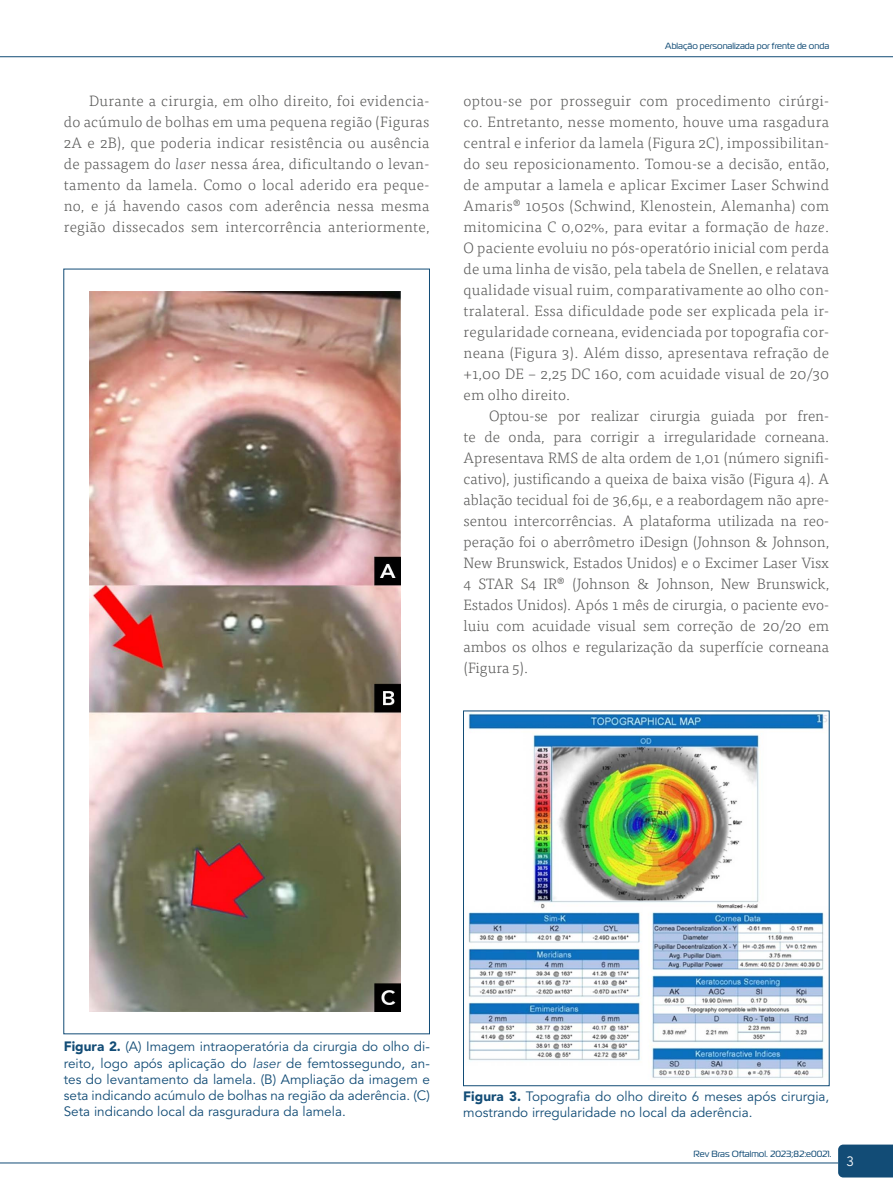
<style>
.page{position:relative;width:893px;height:1191px;background:#fff}
.page>*{position:absolute;margin:0;border:0;box-sizing:border-box;transform-origin:0 0}
.t1{font:300 15px/21px "Tisa Pro";letter-spacing:.02em;color:#575756;text-align:justify}
.t2{font:13.5px/16.2px "Avenir LT Std";color:#124c76;text-align:justify}
.t3{font:13.5px "Avenir LT Std";color:#fff}
.t4{font:9px "Magistral";color:#124c76}
.s1{font-style:italic}
.s2{font-weight:900}
.s3{font-weight:300;font-style:italic}
</style>
<div class="page">
<div style="left:838px;top:1144px;width:55px;height:33px;background:#124c76"></div>
<hr style="left:0;top:1162px;width:838px;height:1px;background:#124c76">
<hr style="left:0;top:56px;width:893px;height:1px;background:#124c76">
<img style="left:89px;top:291px;width:312px;height:720px">
<img style="left:468px;top:712px;width:359px;height:367px">
<div style="left:463px;top:710px;width:367px;height:376px;border:1px solid #124c76"></div>
<p class="t4" style="left:665px;top:41px;width:165px">Ablação personalizada por frente de onda</p>
<p class="t1" style="left:64px;top:90px;width:367px;text-indent:26px">Durante a cirurgia, em olho direito, foi evidencia&shy;do acúmulo de bolhas em uma pequena região (Figuras 2A e 2B), que poderia indicar resistência ou ausência de passagem do <span class="s1">laser</span> nessa área, dificultando o levan&shy;tamento da lamela. Como o local aderido era peque&shy;no, e já havendo casos com aderência nessa mesma região dissecados sem intercorrência anteriormente,</p>
<p class="t1" style="left:463px;top:90px;width:367px">optou-se por prosseguir com procedimento cirúrgi&shy;co. Entretanto, nesse momento, houve uma rasgadura central e inferior da lamela (Figura 2C), impossibilitan&shy;do seu reposicionamento. Tomou-se a decisão, então, de amputar a lamela e aplicar Excimer Laser Schwind Amaris® 1050s (Schwind, Klenostein, Alemanha) com mitomicina C 0,02%, para evitar a formação de <span class="s1">haze</span>.<br>O paciente evoluiu no pós-operatório inicial com perda de uma linha de visão, pela tabela de Snellen, e relatava qualidade visual ruim, comparativamente ao olho con&shy;tralateral. Essa dificuldade pode ser explicada pela ir&shy;regularidade corneana, evidenciada por topografia cor&shy;neana (Figura 3). Além disso, apresentava refração de +1,00 DE – 2,25 DC 160, com acuidade visual de 20/30 em olho direito.</p>
<p class="t1" style="left:463px;top:405px;width:367px;text-indent:26px">Optou-se por realizar cirurgia guiada por fren&shy;te de onda, para corrigir a irregularidade corneana.<br>Apresentava RMS de alta ordem de 1,01 (número signifi&shy;cativo), justificando a queixa de baixa visão (Figura 4). A ablação tecidual foi de 36,6µ, e a reabordagem não apre&shy;sentou intercorrências. A plataforma utilizada na reo&shy;peração foi o aberrômetro iDesign (Johnson &amp; Johnson, New Brunswick, Estados Unidos) e o Excimer Laser Visx 4 STAR S4 IR® (Johnson &amp; Johnson, New Brunswick, Estados Unidos). Após 1 mês de cirurgia, o paciente evo&shy;luiu com acuidade visual sem correção de 20/20 em ambos os olhos e regularização da superfície corneana (Figura 5).</p>
<p class="t2" style="left:64px;top:1039px;width:368px"><span class="s2">Figura 2.</span> (A) Imagem intraoperatória da cirurgia do olho di&shy;reito, logo após aplicação do <span class="s3">laser</span> de femtossegundo, an&shy;tes do levantamento da lamela. (B) Ampliação da imagem e seta indicando acúmulo de bolhas na região da aderência. (C)<br>Seta indicando local da rasguradura da lamela.</p>
<p class="t2" style="left:463px;top:1088px;width:368px"><span class="s2">Figura 3.</span> Topografia do olho direito 6 meses após cirurgia, mostrando irregularidade no local da aderência.</p>
<p class="t4" style="left:693px;top:1147px;width:140px">Rev Bras Oftalmol. 2023;82:e0021.</p>
<p class="t3" style="left:847px;top:1153px;width:9px">3</p>
</div>
